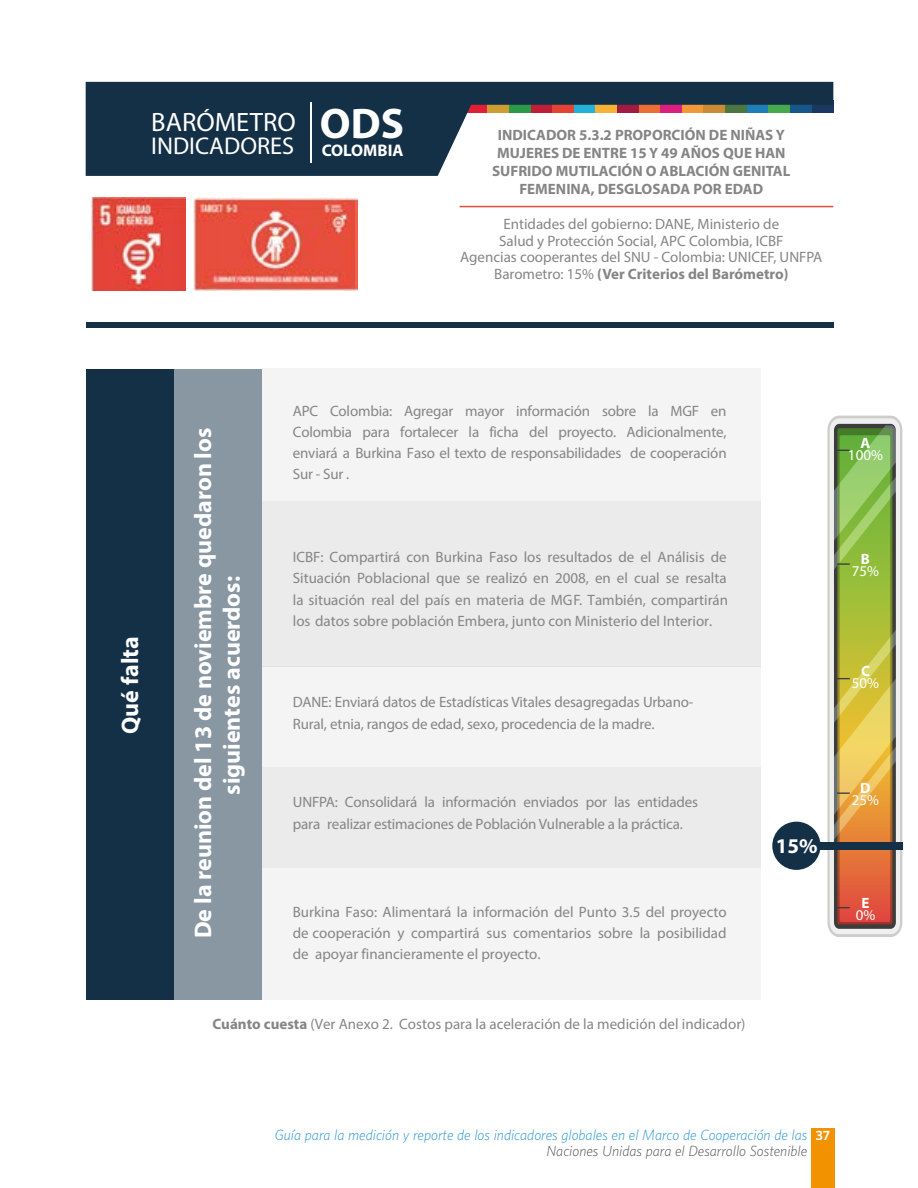
<style>
.page{position:relative;width:918px;height:1188px;background:#fff}
.page>*{position:absolute;margin:0;border:0;box-sizing:border-box;transform-origin:0 0}
.t1{font:300 semi-expanded 26.7px "Myriad Pro";color:#fff}
.t2{font:300 semi-expanded 24.3px "Myriad Pro";color:#fff}
.t3{font:700 24px/28.8px "Myriad Pro";color:#fff;text-align:center}
.t4{font:700 21px "Myriad Pro";color:#fff}
.t5{font:700 16.8px "Myriad Pro";color:#fff}
.t6{font:15px/16.5px "Myriad Pro";letter-spacing:-.005em;color:#858585;text-align:justify}
.t7{font:700 15px/18px "Myriad Pro";color:#858585;text-align:center}
.t8{font:15px "Myriad Pro";color:#fff}
.t9{font:700 15px "Myriad Pro";color:#fff}
.t10{font:italic 300 13.5px "UNFPA";color:#2d95d3}
.t11{font:italic 300 13.5px "UNFPA";color:#575756}
.t12{font:700 12px "UNFPA";color:#fff}
.s1{font-weight:700}
</style>
<div class="page">
<div style="left:811px;top:1128px;width:24px;height:60px;background:#f39200"></div>
<svg style="left:86px;top:82px;width:747px;height:94px;fill:#143047"></svg>
<img style="left:91px;top:198px;width:95px;height:92px">
<img style="left:193px;top:198px;width:165px;height:92px">
<hr style="left:460px;top:206px;width:373px;height:1px;background:#e54e3c">
<hr style="left:310px;top:102px;width:2px;height:60px;background:#fff">
<svg style="left:827px;top:416px;width:75px;height:521px;background:#bab06a"></svg>
<div style="left:772px;top:822px;width:49px;height:48px;background:#143047;border-radius:50%"></div>
<div style="left:821px;top:842px;width:82px;height:7px;background:#143047"></div>
<div style="left:86px;top:322px;width:747px;height:6px;background:#143047"></div>
<div style="left:262px;top:369px;width:499px;height:132px;background:#f4f4f4"></div>
<div style="left:262px;top:501px;width:499px;height:166px;background:#ebebeb"></div>
<div style="left:86px;top:369px;width:87px;height:630px;background:#143047"></div>
<div style="left:262px;top:667px;width:499px;height:100px;background:#f4f4f4"></div>
<div style="left:262px;top:767px;width:499px;height:100px;background:#ebebeb"></div>
<div style="left:262px;top:868px;width:499px;height:131px;background:#f4f4f4"></div>
<div style="left:173px;top:369px;width:89px;height:630px;background:#8997a3"></div>
<h2 class="t2" style="left:151px;top:131px;width:254px">INDICADORES <sup>ODS</sup></h2>
<h1 class="t1" style="left:151px;top:106px;width:146px">BARÓMETRO</h1>
<p class="t5" style="left:322px;top:139px;width:83px">COLOMBIA</p>
<p class="t7" style="left:492px;top:125px;width:300px">INDICADOR 5.3.2 PROPORCIÓN DE NIÑAS Y MUJERES DE ENTRE 15 Y 49 AÑOS QUE HAN SUFRIDO MUTILACIÓN O ABLACIÓN GENITAL FEMENINA, DESGLOSADA POR EDAD</p>
<p class="t6" style="left:460px;top:216px;width:364px;text-align:center">Entidades del gobierno: DANE, Ministerio de<br>Salud y Protección Social, APC Colombia, ICBF<br>Agencias cooperantes del SNU - Colombia: UNICEF, UNFPA Barometro: 15% <span class="s1">(Ver Criterios del Barómetro)</span></p>
<h3 class="t3" style="left:115px;top:734px;width:99px;rotate:-90deg">Qué falta</h3>
<h3 class="t3" style="left:188px;top:938px;width:512px;rotate:-90deg">De la reunion del 13 de noviembre quedaron los siguientes acuerdos:</h3>
<p class="t6" style="left:293px;top:401px;width:435px;line-height:21px">APC Colombia: Agregar mayor información sobre la MGF en Colombia para fortalecer la ficha del proyecto. Adicionalmente, enviará a Burkina Faso el texto de responsabilidades de cooperación Sur - Sur .</p>
<p class="t6" style="left:293px;top:546px;width:437px;line-height:21.1px">ICBF: Compartirá con Burkina Faso los resultados de el Análisis de Situación Poblacional que se realizó en 2008, en el cual se resalta la situación real del país en materia de MGF. También, compartirán los datos sobre población Embera, junto con Ministerio del Interior.</p>
<p class="t6" style="left:293px;top:691px;width:402px;line-height:21.6px">DANE: Enviará datos de Estadísticas Vitales desagregadas Urbano-<br>Rural, etnia, rangos de edad, sexo, procedencia de la madre.</p>
<p class="t6" style="left:293px;top:791px;width:407px;line-height:21.6px">UNFPA: Consolidará la información enviados por las entidades para realizar estimaciones de Población Vulnerable a la práctica.</p>
<p class="t6" style="left:293px;top:901px;width:435px;line-height:21.3px">Burkina Faso: Alimentará la información del Punto 3.5 del proyecto de cooperación y compartirá sus comentarios sobre la posibilidad de apoyar financieramente el proyecto.</p>
<p class="t6" style="left:212px;top:1015px;width:535px"><span class="s1">Cuánto cuesta</span> (Ver Anexo 2. Costos para la aceleración de la medición del indicador)</p>
<p class="t9" style="left:861px;top:433px;width:11px">A</p>
<p class="t8" style="left:848px;top:445px;width:36px">100%</p>
<p class="t9" style="left:861px;top:549px;width:11px">B</p>
<p class="t8" style="left:852px;top:562px;width:29px">75%</p>
<p class="t9" style="left:861px;top:662px;width:10px">C</p>
<p class="t8" style="left:852px;top:674px;width:29px">50%</p>
<h3 class="t4" style="left:776px;top:832px;width:43px">15%</h3>
<p class="t9" style="left:860px;top:778px;width:12px">D</p>
<p class="t8" style="left:852px;top:791px;width:29px">25%</p>
<p class="t9" style="left:861px;top:893px;width:10px">E</p>
<p class="t8" style="left:856px;top:905px;width:21px">0%</p>
<p class="t10" style="left:275px;top:1128px;width:534px">Guía para la medición y reporte de los indicadores globales en el Marco de Cooperación de las</p>
<p class="t11" style="left:547px;top:1144px;width:262px">Naciones Unidas para el Desarrollo Sostenible</p>
<p class="t12" style="left:816px;top:1127px;width:16px">37</p>
</div>
